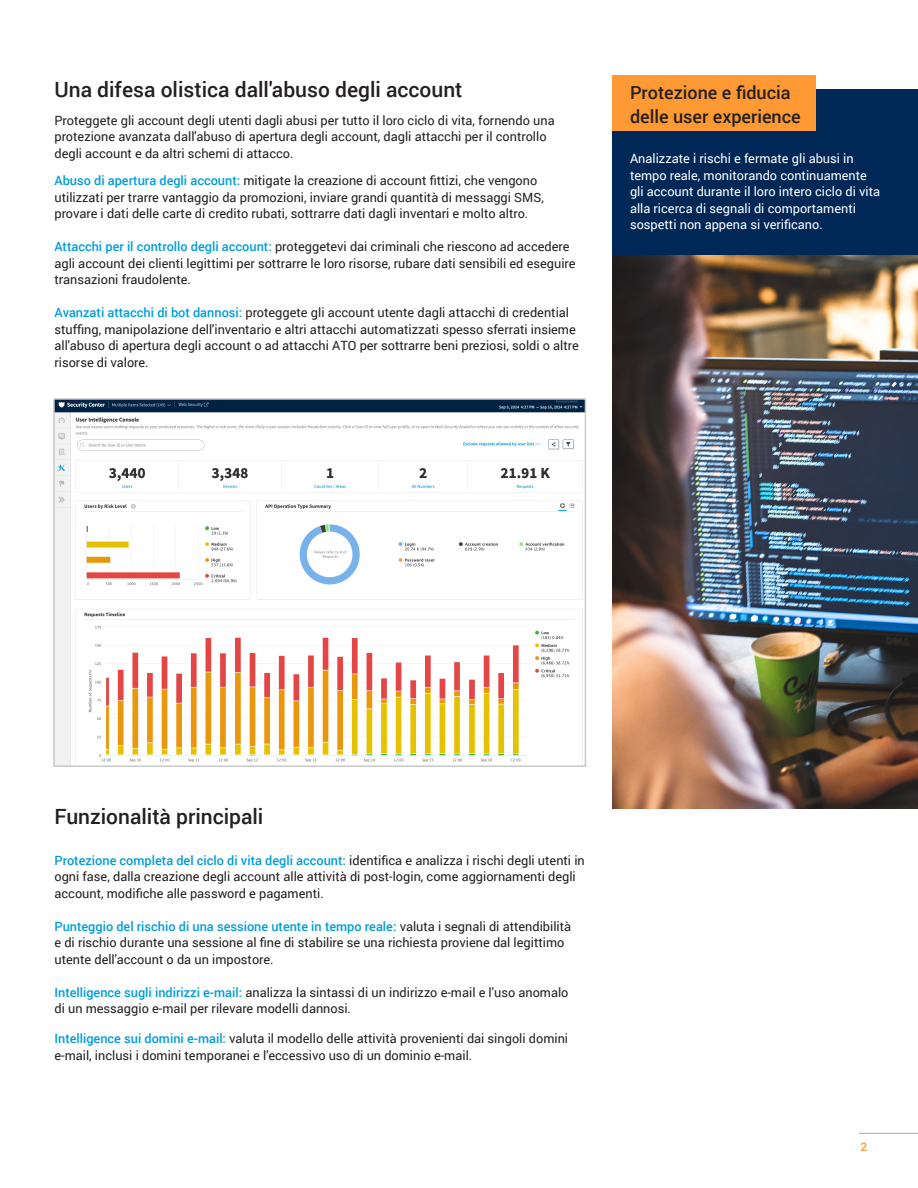
<style>
.page{position:relative;width:918px;height:1188px;background:#fff}
.page>*{position:absolute;margin:0;border:0;box-sizing:border-box;transform-origin:0 0}
.H2_Title{font:500 21px "Roboto";color:#231f20}
.Sidebar_-_H_black{font:500 18px/24px "Roboto";color:#231f20}
.Body{font:12.75px/16.5px "Roboto";color:#231f20}
.H2_Title-2{font:12.75px/16.5px "Roboto";color:#231f20}
.Sidebar_-_Body_White{font:12.75px/16.5px "Roboto";color:#fff}
.t1{font:500 12px "Roboto";color:#f93}
.s1{font-weight:500;color:#009cde}
</style>
<div class="page">
<img style="left:612px;top:255px;width:306px;height:553px">
<hr style="left:859px;top:1133px;width:59px;height:1px;background:#a8a8aa">
<div style="left:612px;top:89px;width:306px;height:166px;background:#002856"></div>
<div style="left:612px;top:76px;width:203px;height:55px;background:#f93"></div>
<img style="left:56px;top:401px;width:527px;height:363px">
<div style="left:53px;top:398px;width:533px;height:369px;border:2px solid #c7c8ca"></div>
<p class="H2_Title" style="left:54px;top:75px;width:410px">Una difesa olistica dall'abuso degli account</p>
<p class="Body" style="left:54px;top:111px;width:502px">Proteggete gli account degli utenti dagli abusi per tutto il loro ciclo di vita, fornendo una protezione avanzata dall'abuso di apertura degli account, dagli attacchi per il controllo degli account e da altri schemi di attacco.</p>
<p class="Body" style="left:54px;top:172px;width:491px"><span class="s1">Abuso di apertura degli account:</span> mitigate la creazione di account fittizi, che vengono utilizzati per trarre vantaggio da promozioni, inviare grandi quantità di messaggi SMS, provare i dati delle carte di credito rubati, sottrarre dati dagli inventari e molto altro.</p>
<p class="Body" style="left:54px;top:238px;width:523px"><span class="s1">Attacchi per il controllo degli account:</span> proteggetevi dai criminali che riescono ad accedere agli account dei clienti legittimi per sottrarre le loro risorse, rubare dati sensibili ed eseguire transazioni fraudolente.</p>
<p class="Body" style="left:54px;top:304px;width:526px"><span class="s1">Avanzati attacchi di bot dannosi:</span> proteggete gli account utente dagli attacchi di credential stuffing, manipolazione dell'inventario e altri attacchi automatizzati spesso sferrati insieme all'abuso di apertura degli account o ad attacchi ATO per sottrarre beni preziosi, soldi o altre risorse di valore.</p>
<p class="Sidebar_-_H_black" style="left:630px;top:80px;width:172px">Protezione e fiducia delle user experience</p>
<p class="Sidebar_-_Body_White" style="left:630px;top:150px;width:252px">Analizzate i rischi e fermate gli abusi in tempo reale, monitorando continuamente gli account durante il loro intero ciclo di vita alla ricerca di segnali di comportamenti sospetti non appena si verificano.</p>
<p class="H2_Title" style="left:54px;top:802px;width:210px">Funzionalità principali</p>
<p class="H2_Title-2" style="left:54px;top:852px;width:532px"><span class="s1">Protezione completa del ciclo di vita degli account:</span> identifica e analizza i rischi degli utenti in ogni fase, dalla creazione degli account alle attività di post-login, come aggiornamenti degli account, modifiche alle password e pagamenti.</p>
<p class="H2_Title-2" style="left:54px;top:918px;width:518px"><span class="s1">Punteggio del rischio di una sessione utente in tempo reale:</span> valuta i segnali di attendibilità e di rischio durante una sessione al fine di stabilire se una richiesta proviene dal legittimo utente dell'account o da un impostore.</p>
<p class="H2_Title-2" style="left:54px;top:984px;width:516px"><span class="s1">Intelligence sugli indirizzi e-mail:</span> analizza la sintassi di un indirizzo e-mail e l'uso anomalo di un messaggio e-mail per rilevare modelli dannosi.</p>
<p class="H2_Title-2" style="left:54px;top:1030px;width:515px"><span class="s1">Intelligence sui domini e-mail:</span> valuta il modello delle attività provenienti dai singoli domini e-mail, inclusi i domini temporanei e l’eccessivo uso di un dominio e-mail.</p>
<p class="t1" style="left:860px;top:1138px;width:8px">2</p>
</div>
